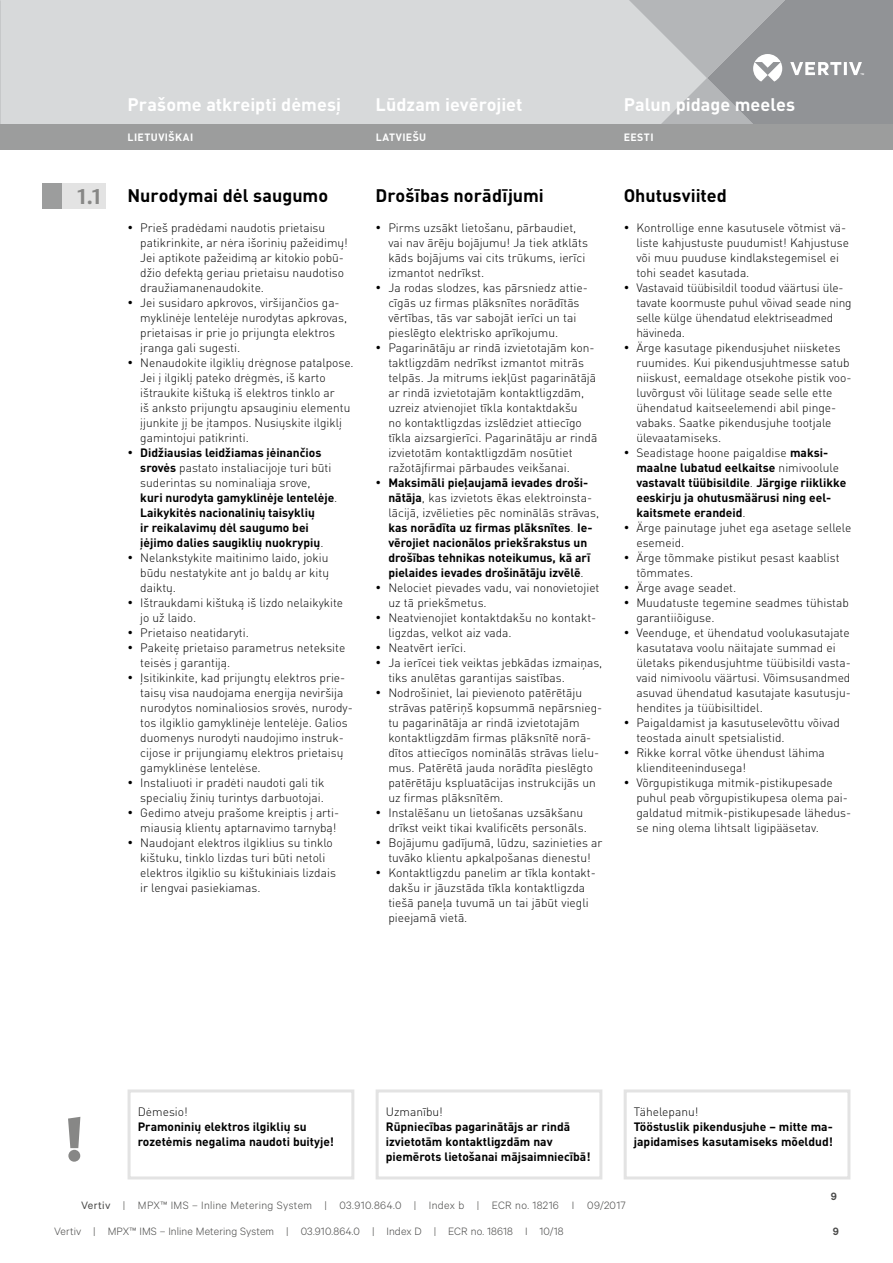
<style>
.page{position:relative;width:893px;height:1263px;background:#fff}
.page>*{position:absolute;margin:0;border:0;box-sizing:border-box;transform-origin:0 0}
.t1{font:700 18px "DIN Pro";color:#fff}
.t2{font:700 18px "DIN Pro";color:#000}
.t3{font:300 12px/15px "DIN Pro";color:#000}
.t4{font:700 12px/15px "DIN Pro";color:#000}
.t5{font:300 12px "Calibre";letter-spacing:.015em;color:#494948}
.t6{font:600 12px "Calibre";color:#494948}
.t7{font:700 10.5px "DIN Pro";letter-spacing:.045em;color:#fff}
.s1{font-family:"DTL Argo T";font-size:21px;color:#878786}
.s2{font-size:10.5px}
.s3{font-weight:300;font-size:10.5px}
.s4{font-weight:300}
.s5{font-weight:400}
</style>
<div class="page">
<div style="left:1px;top:0;width:628px;height:124px;background:#d7d9da"></div>
<svg style="left:629px;top:0;width:264px;height:124px;background:#a9abae"></svg>
<svg style="left:0;top:0;width:1px;height:124px"></svg>
<div style="left:0;top:124px;width:893px;height:26px;background:#9c9d9d"></div>
<div style="left:43px;top:184px;width:63px;height:25px;background:#e3e3e3"></div>
<div style="left:43px;top:184px;width:19px;height:25px;background:#9c9d9d"></div>
<div style="left:128px;top:1089px;width:226px;height:90px;border:3px solid #e3e3e3"></div>
<div style="left:376px;top:1089px;width:226px;height:90px;border:3px solid #e3e3e3"></div>
<div style="left:624px;top:1089px;width:226px;height:90px;border:3px solid #e3e3e3"></div>
<svg style="left:68px;top:1117px;width:12px;height:45px"></svg>
<h1 class="t1" style="left:128px;top:92px;width:215px">Prašome atkreipti dėmesį</h1>
<h1 class="t1" style="left:376px;top:92px;width:148px">Lūdzam ievērojiet</h1>
<h1 class="t1" style="left:624px;top:92px;width:173px">Palun pidage meeles</h1>
<p class="t7" style="left:128px;top:130px;width:67px">LIETUVIŠKAI</p>
<p class="t7" style="left:376px;top:130px;width:52px">LATVIEŠU</p>
<p class="t7" style="left:624px;top:130px;width:31px">EESTI</p>
<h1 class="t2" style="left:76px;top:183px;width:254px"><span class="s1">1.1</span> Nurodymai dėl saugumo</h1>
<p class="t3" style="left:140px;top:220px;width:209px;text-indent:-13px"><span class="s2">•</span> Prieš pradėdami naudotis prietaisu patikrinkite, ar nėra išorinių pažeidimų!<br>Jei aptikote pažeidimą ar kitokio pobū&shy;džio defektą geriau prietaisu naudotiso draužiamanenaudokite.</p>
<p class="t3" style="left:140px;top:295px;width:208px;text-indent:-13px"><span class="s2">•</span> Jei susidaro apkrovos, viršijančios ga&shy;myklinėje lentelėje nurodytas apkrovas, prietaisas ir prie jo prijungta elektros įranga gali sugesti.</p>
<p class="t3" style="left:140px;top:355px;width:215px;text-indent:-13px"><span class="s2">•</span> Nenaudokite ilgiklių drėgnose patalpose.<br>Jei į ilgiklį pateko drėgmės, iš karto ištraukite kištuką iš elektros tinklo ar<br>iš anksto prijungtu apsauginiu elementu įjunkite jį be įtampos. Nusiųskite ilgiklį gamintojui patikrinti.</p>
<p class="t4" style="left:140px;top:445px;width:199px;text-indent:-13px"><span class="s3">•</span> Didžiausias leidžiamas įėinančios srovės <span class="s4">pastato instaliacijoje turi būti suderintas su nominaliąja srove,<br></span>kuri nurodyta gamyklinėje lentelėje<span class="s4">.<br></span>Laikykitės nacionalinių taisyklių<br>ir reikalavimų dėl saugumo bei įėjimo dalies saugiklių nuokrypių<span class="s4">.</span></p>
<p class="t3" style="left:140px;top:550px;width:190px;text-align:justify;text-indent:-13px"><span class="s2">•</span> Nelankstykite maitinimo laido, jokiu būdu nestatykite ant jo baldų ar kitų daiktų.</p>
<p class="t3" style="left:140px;top:595px;width:204px;text-indent:-13px"><span class="s2">•</span> Ištraukdami kištuką iš lizdo nelaikykite jo už laido.</p>
<p class="t3" style="left:128px;top:625px;width:123px"><span class="s2">•</span> Prietaiso neatidaryti.</p>
<p class="t3" style="left:140px;top:640px;width:207px;text-indent:-13px"><span class="s2">•</span> Pakeitę prietaiso parametrus neteksite teisės į garantiją.</p>
<p class="t3" style="left:140px;top:670px;width:214px;text-indent:-13px"><span class="s2">•</span> Įsitikinkite, kad prijungtų elektros prie&shy;taisų visa naudojama energija neviršija nurodytos nominaliosios srovės, nurody&shy;tos ilgiklio gamyklinėje lentelėje. Galios duomenys nurodyti naudojimo instruk&shy;cijose ir prijungiamų elektros prietaisų gamyklinėse lentelėse.</p>
<p class="t3" style="left:128px;top:775px;width:198px;text-align:right"><span class="s2">•</span> Instaliuoti ir pradėti naudoti gali tik specialių žinių turintys darbuotojai.</p>
<p class="t3" style="left:128px;top:805px;width:213px;text-align:right"><span class="s2">•</span> Gedimo atveju prašome kreiptis į arti&shy;miausią klientų aptarnavimo tarnybą!</p>
<p class="t3" style="left:140px;top:835px;width:197px;text-indent:-13px"><span class="s2">•</span> Naudojant elektros ilgiklius su tinklo kištuku, tinklo lizdas turi būti netoli elektros ilgiklio su kištukiniais lizdais ir lengvai pasiekiamas.</p>
<h1 class="t2" style="left:376px;top:183px;width:170px">Drošības norādījumi</h1>
<p class="t3" style="left:388px;top:220px;width:201px;text-indent:-13px"><span class="s2">•</span> Pirms uzsākt lietošanu, pārbaudiet, vai nav ārēju bojājumu! Ja tiek atklāts kāds bojājums vai cits trūkums, ierīci izmantot nedrīkst.</p>
<p class="t3" style="left:388px;top:280px;width:201px;text-indent:-13px"><span class="s2">•</span> Ja rodas slodzes, kas pārsniedz attie&shy;cīgās uz firmas plāksnītes norādītās vērtības, tās var sabojāt ierīci un tai pieslēgto elektrisko aprīkojumu.</p>
<p class="t3" style="left:388px;top:340px;width:210px;text-indent:-13px"><span class="s2">•</span> Pagarinātāju ar rindā izvietotajām kon&shy;taktligzdām nedrīkst izmantot mitrās telpās. Ja mitrums iekļūst pagarinātājā ar rindā izvietotajām kontaktligzdām, uzreiz atvienojiet tīkla kontaktdakšu<br>no kontaktligzdas izslēdziet attiecīgo tīkla aizsargierīci. Pagarinātāju ar rindā izvietotām kontaktligzdām nosūtiet ražotājfirmai pārbaudes veikšanai.</p>
<p class="t4" style="left:388px;top:475px;width:212px;text-indent:-13px"><span class="s3">•</span> Maksimāli pieļaujamā ievades droši&shy;nātāja<span class="s4">, kas izvietots ēkas elektroinsta&shy;lācijā, izvēlieties pēc nominālās strāvas, </span>kas norādīta uz firmas plāksnītes<span class="s4">.</span> Ie-- vērojiet nacionālos priekšrakstus un drošības tehnikas noteikumus, kā arī pielaides ievades drošinātāju izvēlē<span class="s4">.</span></p>
<p class="t3" style="left:388px;top:580px;width:213px;text-indent:-13px"><span class="s2">•</span> Nelociet pievades vadu, vai nonovietojiet uz tā priekšmetus.</p>
<p class="t3" style="left:388px;top:610px;width:210px;text-indent:-13px"><span class="s2">•</span> Neatvienojiet kontaktdakšu no kontakt&shy;ligzdas, velkot aiz vada.</p>
<p class="t3" style="left:376px;top:640px;width:92px"><span class="s2">•</span> Neatvērt ierīci.</p>
<p class="t3" style="left:388px;top:655px;width:215px;text-indent:-13px"><span class="s2">•</span> Ja ierīcei tiek veiktas jebkādas izmaiņas, tiks anulētas garantijas saistības.</p>
<p class="t3" style="left:388px;top:685px;width:216px;text-indent:-13px"><span class="s2">•</span> Nodrošiniet, lai pievienoto patērētāju strāvas patēriņš kopsummā nepārsnieg&shy;tu pagarinātāja ar rindā izvietotajām kontaktligzdām firmas plāksnītē norā&shy;dītos attiecīgos nominālās strāvas lielu&shy;mus. Patērētā jauda norādīta pieslēgto patērētāju kspluatācijas instrukcijās un uz firmas plāksnītēm.</p>
<p class="t3" style="left:388px;top:805px;width:200px;text-indent:-13px"><span class="s2">•</span> Instalēšanu un lietošanas uzsākšanu drīkst veikt tikai kvalificēts personāls.</p>
<p class="t3" style="left:376px;top:835px;width:228px;text-align:center"><span class="s2">•</span> Bojājumu gadījumā, lūdzu, sazinieties ar tuvāko klientu apkalpošanas dienestu!</p>
<p class="t3" style="left:388px;top:865px;width:209px;text-indent:-13px"><span class="s2">•</span> Kontaktligzdu panelim ar tīkla kontakt&shy;dakšu ir jāuzstāda tīkla kontaktligzda tiešā paneļa tuvumā un tai jābūt viegli pieejamā vietā.</p>
<h1 class="t2" style="left:624px;top:183px;width:105px">Ohutusviited</h1>
<p class="t3" style="left:636px;top:220px;width:214px;text-indent:-13px"><span class="s2">•</span> Kontrollige enne kasutusele võtmist vä&shy;liste kahjustuste puudumist! Kahjustuse või muu puuduse kindlakstegemisel ei tohi seadet kasutada.</p>
<p class="t3" style="left:636px;top:280px;width:217px;text-indent:-13px"><span class="s2">•</span> Vastavaid tüübisildil toodud väärtusi üle&shy;tavate koormuste puhul võivad seade ning selle külge ühendatud elektriseadmed hävineda.</p>
<p class="t3" style="left:636px;top:340px;width:215px;text-indent:-13px"><span class="s2">•</span> Ärge kasutage pikendusjuhet niisketes ruumides. Kui pikendusjuhtmesse satub niiskust, eemaldage otsekohe pistik voo-- luvõrgust või lülitage seade selle ette ühendatud kaitseelemendi abil pinge&shy;vabaks. Saatke pikendusjuhe tootjale ülevaatamiseks.</p>
<p class="t4" style="left:636px;top:445px;width:211px;text-indent:-13px"><span class="s3">•</span> <span class="s4">Seadistage hoone paigaldise</span> maksi&shy;maalne lubatud eelkaitse <span class="s4">nimivoolule </span>vastavalt tüübisildile<span class="s4">.</span> Järgige riiklikke eeskirju ja ohutusmäärusi ning eel&shy;kaitsmete erandeid<span class="s4">.</span></p>
<p class="t3" style="left:636px;top:520px;width:216px;text-indent:-13px"><span class="s2">•</span> Ärge painutage juhet ega asetage sellele esemeid.</p>
<p class="t3" style="left:636px;top:550px;width:205px;text-indent:-13px"><span class="s2">•</span> Ärge tõmmake pistikut pesast kaablist tõmmates.</p>
<p class="t3" style="left:624px;top:580px;width:114px"><span class="s2">•</span> Ärge avage seadet.</p>
<p class="t3" style="left:636px;top:595px;width:214px;text-indent:-13px"><span class="s2">•</span> Muudatuste tegemine seadmes tühistab garantiiõiguse.</p>
<p class="t3" style="left:636px;top:625px;width:216px;text-indent:-13px"><span class="s2">•</span> Veenduge, et ühendatud voolukasutajate kasutatava voolu näitajate summad ei ületaks pikendusjuhtme tüübisildi vasta&shy;vaid nimivoolu väärtusi. Võimsusandmed asuvad ühendatud kasutajate kasutusju&shy;hendites ja tüübisiltidel.</p>
<p class="t3" style="left:636px;top:715px;width:205px;text-indent:-13px"><span class="s2">•</span> Paigaldamist ja kasutuselevõttu võivad teostada ainult spetsialistid.</p>
<p class="t3" style="left:636px;top:745px;width:190px;text-indent:-13px"><span class="s2">•</span> Rikke korral võtke ühendust lähima klienditeenindusega!</p>
<p class="t3" style="left:636px;top:775px;width:216px;text-indent:-13px"><span class="s2">•</span> Võrgupistikuga mitmik-pistikupesade puhul peab võrgupistikupesa olema pai&shy;galdatud mitmik-pistikupesade lähedus&shy;se ning olema lihtsalt ligipääsetav.</p>
<p class="t3" style="left:138px;top:1104px;width:52px">Dėmesio!</p>
<p class="t4" style="left:138px;top:1119px;width:198px">Pramoninių elektros ilgiklių su rozetėmis negalima naudoti buityje!</p>
<p class="t3" style="left:386px;top:1104px;width:58px">Uzmanību!</p>
<p class="t4" style="left:386px;top:1119px;width:206px">Rūpniecības pagarinātājs ar rindā izvietotām kontaktligzdām nav piemērots lietošanai mājsaimniecībā!</p>
<p class="t3" style="left:634px;top:1104px;width:66px">Tähelepanu!</p>
<p class="t4" style="left:634px;top:1119px;width:201px">Tööstuslik pikendusjuhe – mitte ma&shy;japidamises kasutamiseks mõeldud!</p>
<p class="t5" style="left:81px;top:1198px;width:546px"><span class="s5">Vertiv</span> | MPX™ IMS – Inline Metering System | 03.910.864.0 | Index b | ECR no. 18216 I 09/2017</p>
<p class="t6" style="left:831px;top:1189px;width:8px">9</p>
<p class="t5" style="left:54px;top:1224px;width:511px">Vertiv | MPX™ IMS – Inline Metering System | 03.910.864.0 | Index D | ECR no. 18618 I 10/18</p>
<p class="t6" style="left:833px;top:1224px;width:8px">9</p>
</div>
